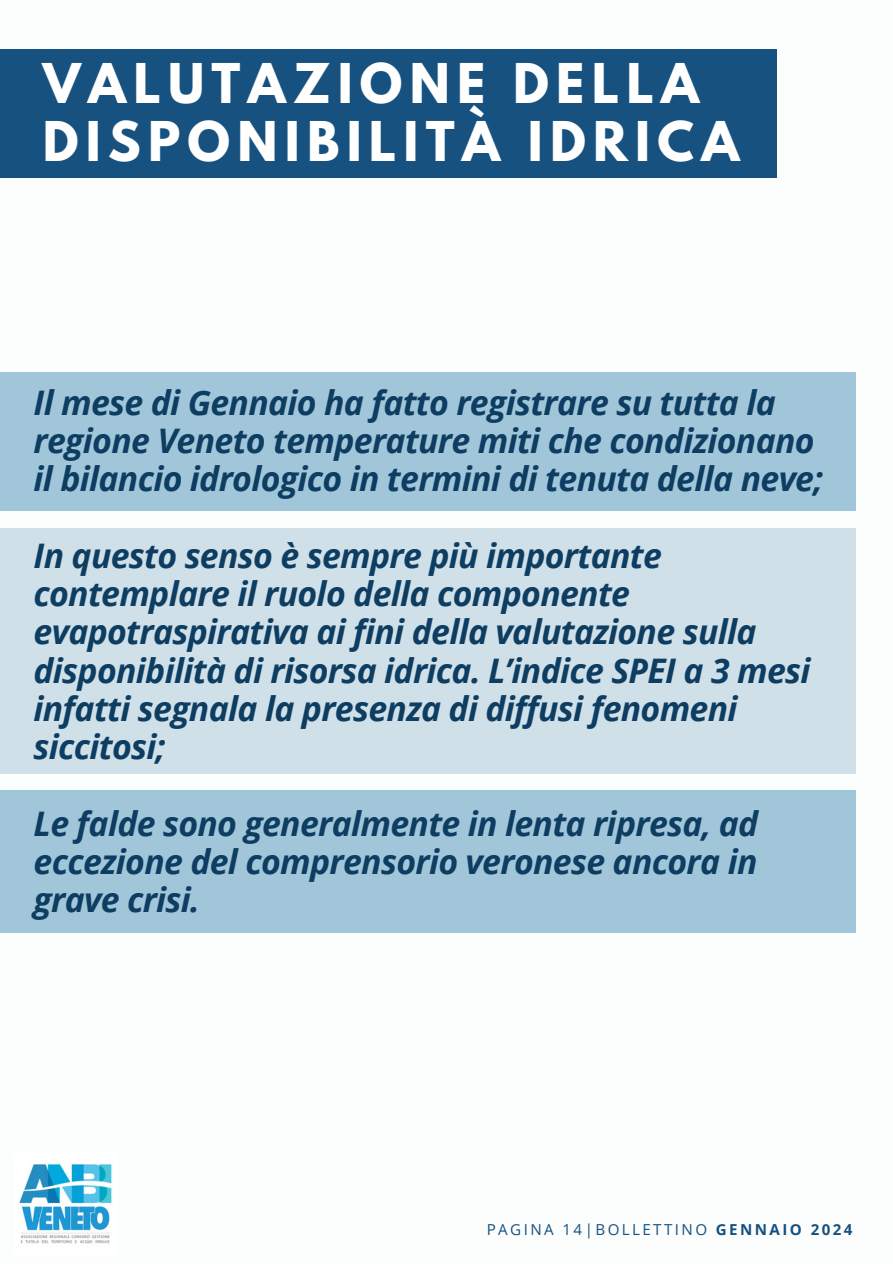
<style>
.page{position:relative;width:893px;height:1264px;background:#fff}
.page>*{position:absolute;margin:0;border:0;box-sizing:border-box;transform-origin:0 0}
.t1{font:700 48.45px/58.1px "League Spartan";letter-spacing:.15em;color:#fff}
.t2{font:italic 700 33.75px/38.2px "Open Sans";letter-spacing:-.02em;color:#0e3d62}
.t3{font:15.15px "Open Sans";letter-spacing:.16em;color:#16517f}
.s1{font-weight:700}
</style>
<div class="page">
<div style="left:0;top:49px;width:776px;height:128px;background:#16517f"></div>
<div style="left:0;top:373px;width:855px;height:138px;background:#a2c6d9"></div>
<div style="left:0;top:790px;width:855px;height:142px;background:#a2c6d9"></div>
<div style="left:0;top:528px;width:855px;height:245px;background:#cfe0e8"></div>
<img style="left:19px;top:1164px;width:93px;height:80px">
<h1 class="t1" style="left:43px;top:61px;width:698px">VALUTAZIONE DELLA<br>DISPONIBILITÀ IDRICA</h1>
<p class="t2" style="left:33px;top:382px;width:791px">Il mese di Gennaio ha fatto registrare su tutta la regione Veneto temperature miti che condizionano il bilancio idrologico in termini di tenuta della neve;</p>
<p class="t2" style="left:33px;top:535px;width:778px">In questo senso è sempre più importante contemplare il ruolo della componente evapotraspirativa ai fini della valutazione sulla disponibilità di risorsa idrica. L’indice SPEI a 3 mesi infatti segnala la presenza di diffusi fenomeni siccitosi;</p>
<p class="t2" style="left:33px;top:803px;width:726px;text-align:justify">Le falde sono generalmente in lenta ripresa, ad eccezione del comprensorio veronese ancora in grave crisi.</p>
<p class="t3" style="left:486px;top:1218px;width:367px">PAGINA 14|BOLLETTINO <span class="s1">GENNAIO 2024</span></p>
</div>
